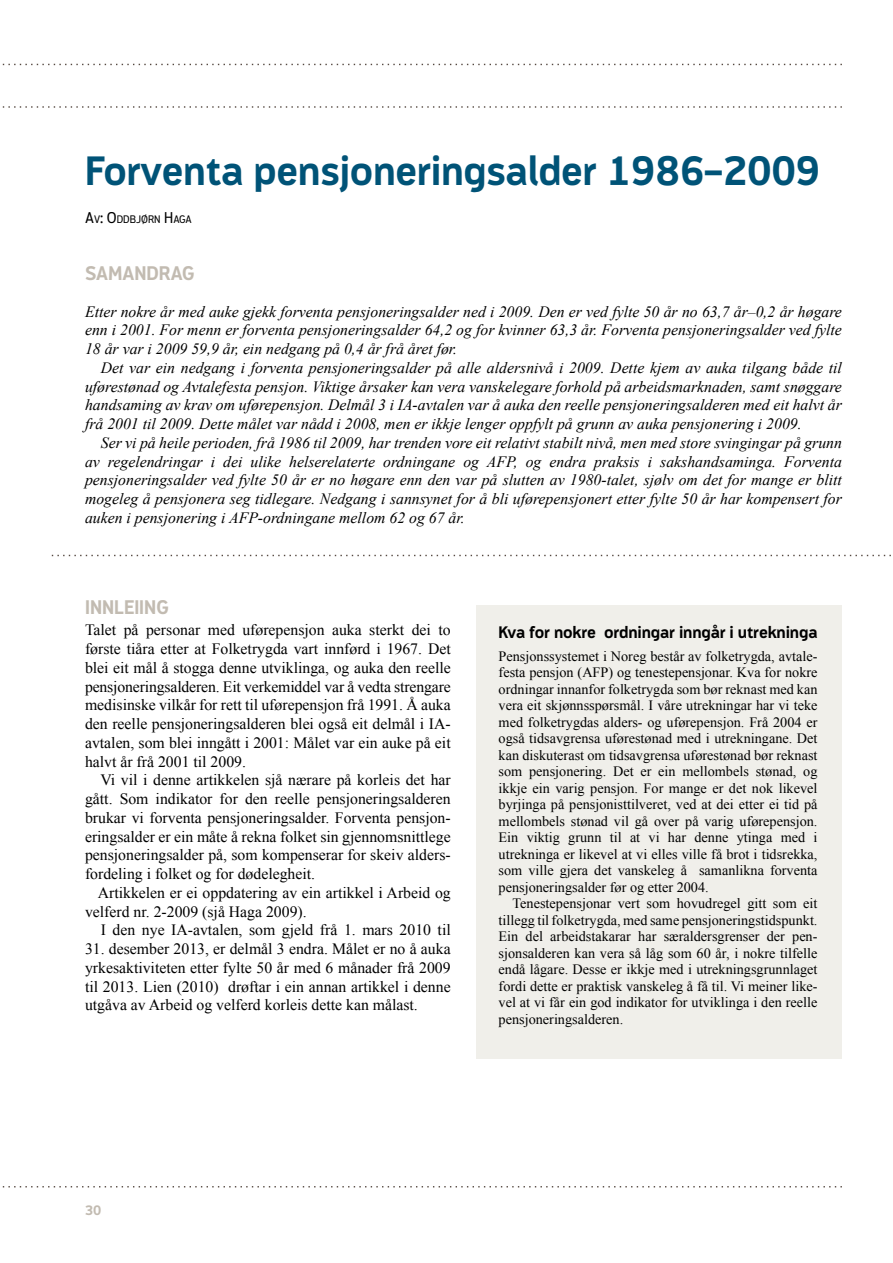
<style>
.page{position:relative;width:893px;height:1263px;background:#fff}
.page>*{position:absolute;margin:0;border:0;box-sizing:border-box;transform-origin:0 0}
.t1{font:700 40.5px "Modus";letter-spacing:-.01em;color:#005377}
.t2{font:700 19.5px "Modus";color:#c2bbb1}
.t3{font:700 16.5px "Modus";letter-spacing:-.01em;color:#000}
.t4{font:italic 15.75px/18.8px "Times New Roman";color:#000;text-align:justify}
.t5{font:15.75px/18.8px "Times New Roman";color:#000;text-align:justify}
.t6{font:14.25px/16.5px "Times New Roman";color:#000;text-align:justify}
.t7{font:700 13.5px "Modus";color:#c2bbb1}
.t8{font:10.95px "Modus";color:#000}
.s1{font-size:15.75px}
</style>
<div class="page">
<svg style="left:2px;top:64px;width:840px;height:1px"></svg>
<svg style="left:2px;top:106px;width:840px;height:2px"></svg>
<svg style="left:2px;top:1186px;width:840px;height:1px"></svg>
<svg style="left:51px;top:555px;width:840px;height:1px"></svg>
<div style="left:476px;top:605px;width:366px;height:453px;background:#f0efea"></div>
<h1 class="t1" style="left:85px;top:148px;width:737px">Forventa pensjoneringsalder 1986–2009</h1>
<p class="t8" style="left:85px;top:213px;width:108px"><span class="s1">A</span>V<span class="s1">: O</span>DDBJØRN <span class="s1">H</span>AGA</p>
<p class="t2" style="left:85px;top:262px;width:111px">Saman drag</p>
<p class="t4" style="left:85px;top:301px;width:758px">Etter nokre år med auke gjekk forventa pensjoneringsalder ned i 2009. Den er ved fylte 50 år no 63,7 år–0,2 år høgare enn i 2001. For menn er forventa pensjoneringsalder 64,2 og for kvinner 63,3 år. Forventa pensjoneringsalder ved fylte 18 år var i 2009 59,9 år, ein nedgang på 0,4 år frå året før.</p>
<p class="t4" style="left:85px;top:358px;width:758px;text-indent:16px">Det var ein nedgang i forventa pensjoneringsalder på alle aldersnivå i 2009. Dette kjem av auka tilgang både til uførestønad og Avtalefesta pensjon. Viktige årsaker kan vera vanskelegare forhold på arbeidsmarknaden, samt snøggare handsaming av krav om uførepensjon. Delmål 3 i IA-avtalen var å auka den reelle pensjoneringsalderen med eit halvt år frå 2001 til 2009. Dette målet var nådd i 2008, men er ikkje lenger oppfylt på grunn av auka pensjonering i 2009.</p>
<p class="t4" style="left:85px;top:433px;width:758px;text-indent:16px">Ser vi på heile perioden, frå 1986 til 2009, har trenden vore eit relativt stabilt nivå, men med store svingingar på grunn av regelendringar i dei ulike helserelaterte ordningane og AFP, og endra praksis i sakshandsaminga. Forventa pensjoneringsalder ved fylte 50 år er no høgare enn den var på slutten av 1980-talet, sjølv om det for mange er blitt mogeleg å pensjonera seg tidlegare. Nedgang i sannsynet for å bli uførepensjonert etter fylte 50 år har kompensert for auken i pensjonering i AFP-ordningane mellom 62 og 67 år.</p>
<p class="t2" style="left:85px;top:596px;width:85px">Innleiing</p>
<p class="t5" style="left:85px;top:620px;width:367px">Talet på personar med uførepensjon auka sterkt dei to første tiåra etter at Folketrygda vart innførd i 1967. Det blei eit mål å stogga denne utviklinga, og auka den reelle pensjoneringsalderen. Eit verkemiddel var å vedta strengare medisinske vilkår for rett til uførepensjon frå 1991. Å auka den reelle pensjoneringsalderen blei også eit delmål i IA&shy;avtalen, som blei inngått i 2001: Målet var ein auke på eit halvt år frå 2001 til 2009.</p>
<p class="t5" style="left:85px;top:770px;width:367px;text-indent:15px">Vi vil i denne artikkelen sjå nærare på korleis det har gått. Som indikator for den reelle pensjoneringsalderen brukar vi forventa pensjoneringsalder. Forventa pensjon&shy;eringsalder er ein måte å rekna folket sin gjennomsnittlege pensjoneringsalder på, som kompenserar for skeiv alders&shy;fordeling i folket og for dødelegheit.</p>
<p class="t5" style="left:85px;top:883px;width:367px;text-indent:13px">Artikkelen er ei oppdatering av ein artikkel i Arbeid og velferd nr. 2-2009 (sjå Haga 2009).</p>
<p class="t5" style="left:101px;top:920px;width:351px">I den nye IA-avtalen, som gjeld frå 1. mars 2010 til</p>
<p class="t5" style="left:85px;top:939px;width:367px">31. desember 2013, er delmål 3 endra. Målet er no å auka yrkesaktiviteten etter fylte 50 år med 6 månader frå 2009 til 2013. Lien (2010) drøftar i ein annan artikkel i denne utgåva av Arbeid og velferd korleis dette kan målast.</p>
<p class="t3" style="left:499px;top:623px;width:320px">Kva for nokre ordningar inngår i utrekninga</p>
<p class="t6" style="left:499px;top:647px;width:320px">Pensjonssystemet i Noreg består av folketrygda, avtale&shy;festa pensjon (AFP) og tenestepensjonar. Kva for nokre ordningar innanfor folketrygda som bør reknast med kan vera eit skjønnsspørsmål. I våre utrekningar har vi teke med folketrygdas alders- og uførepensjon. Frå 2004 er også tidsavgrensa uførestønad med i utrekningane. Det kan diskuterast om tidsavgrensa uførestønad bør reknast som pensjonering. Det er ein mellombels stønad, og ikkje ein varig pensjon. For mange er det nok likevel byrjinga på pensjonisttilveret, ved at dei etter ei tid på mellombels stønad vil gå over på varig uførepensjon.<br>Ein viktig grunn til at vi har denne ytinga med i utrekninga er likevel at vi elles ville få brot i tidsrekka, som ville gjera det vanskeleg å samanlikna forventa pensjoneringsalder før og etter 2004.</p>
<p class="t6" style="left:499px;top:895px;width:320px;text-indent:14px">Tenestepensjonar vert som hovudregel gitt som eit tillegg til folketrygda, med same pensjoneringstidspunkt.<br>Ein del arbeidstakarar har særaldersgrenser der pen&shy;sjonsalderen kan vera så låg som 60 år, i nokre tilfelle endå lågare. Desse er ikkje med i utrekningsgrunnlaget fordi dette er praktisk vanskeleg å få til. Vi meiner like&shy;vel at vi får ein god indikator for utviklinga i den reelle pensjoneringsalderen.</p>
<p class="t7" style="left:85px;top:1203px;width:18px">30</p>
</div>
